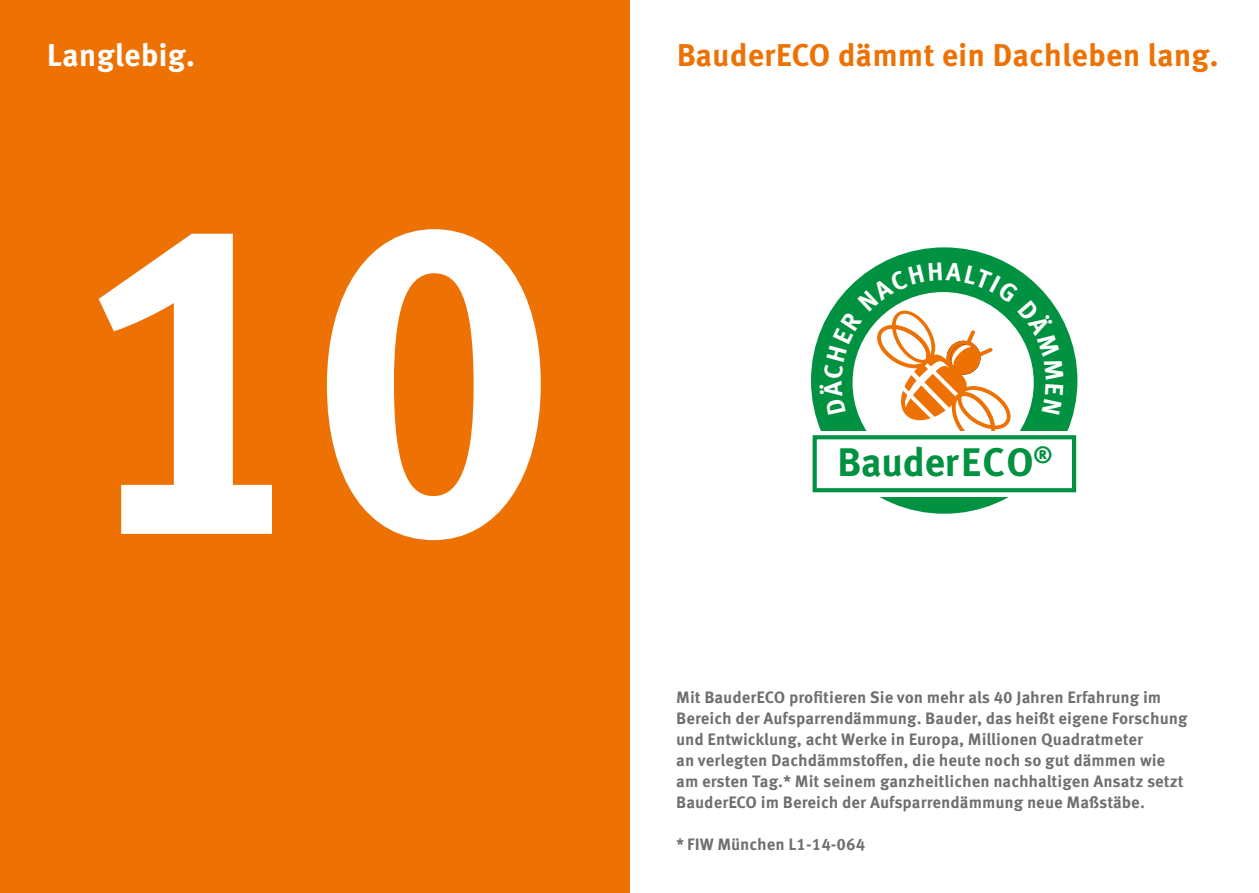
<style>
.page{position:relative;width:1259px;height:893px;background:#fff}
.page>*{position:absolute;margin:0;border:0;box-sizing:border-box;transform-origin:0 0}
.t1{font:700 450px "Meta Correspondence Pro";color:#fff}
.t2{font:700 39.9px "Meta Correspondence Pro";letter-spacing:-.02em;color:#009240}
.t3{font:700 31.5px "Meta Correspondence Pro";color:#ee7203}
.t4{font:700 31.5px "Meta Correspondence Pro";color:#fff}
.t5{font:700 16.5px/21px "Meta Correspondence Pro";color:#706f6f}
</style>
<div class="page">
<div style="left:0;top:0;width:629px;height:893px;background:#ee7203"></div>
<svg style="left:808px;top:245px;width:272px;height:271px;fill:#009240"></svg>
<svg style="left:812px;top:431px;width:265px;height:65px"></svg>
<div style="left:812px;top:435px;width:264px;height:57px;background:#fff;border:4px solid #009240"></div>
<svg style="left:819px;top:262px;width:244px;height:178px"></svg>
<h3 class="t4" style="left:47px;top:31px;width:150px">Langlebig.</h3>
<h1 class="t1" style="left:65px;top:26px;width:501px">10</h1>
<h3 class="t3" style="left:676px;top:31px;width:544px">BauderECO dämmt ein Dachleben lang.</h3>
<h2 class="t2" style="left:837px;top:431px;width:217px">BauderECO<sup>®</sup></h2>
<p class="t5" style="left:676px;top:686px;width:513px">Mit BauderECO profitieren Sie von mehr als 40 Jahren Erfahrung im Bereich der Aufsparrendämmung. Bauder, das heißt eigene Forschung und Entwicklung, acht Werke in Europa, Millionen Quadratmeter<br>an verlegten Dachdämmstoffen, die heute noch so gut dämmen wie am ersten Tag.* Mit seinem ganzheitlichen nachhaltigen Ansatz setzt BauderECO im Bereich der Aufsparrendämmung neue Maßstäbe.</p>
<p class="t5" style="left:676px;top:833px;width:190px">* FIW München L1-14-064</p>
</div>
